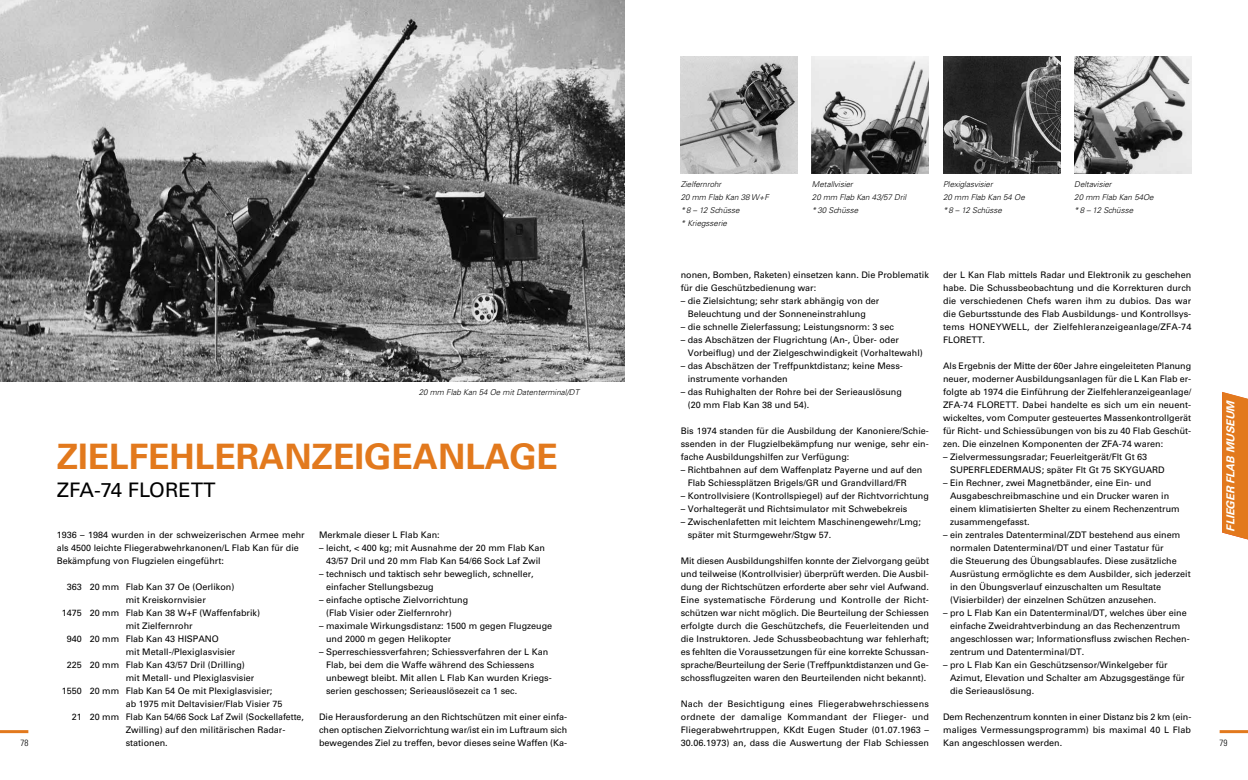
<style>
.page{position:relative;width:1248px;height:780px;background:#fff}
.page>*{position:absolute;margin:0;border:0;box-sizing:border-box;transform-origin:0 0}
.t1{font:700 35px "Univers LT Std";color:#e2791d}
.t2{font:20px "Univers LT Std";color:#000}
.t3{font:italic 700 11px "Univers LT Std";color:#fff}
.t4{font:9px/13px "Univers LT Std";color:#000}
.t5{font:300 condensed 9px "Univers LT Std";color:#000}
.t6{font:italic 300 8px/13px "Univers LT Std";color:#000}
</style>
<div class="page">
<hr style="left:1219px;top:730px;width:28px;height:3px;background:#e2791d">
<div style="left:1222px;top:392px;width:25px;height:148px;background:#e2791d"></div>
<hr style="left:0;top:730px;width:28px;height:3px;background:#e2791d">
<img style="left:0;top:0;width:624px;height:382px">
<img style="left:680px;top:57px;width:117px;height:117px">
<img style="left:811px;top:57px;width:117px;height:117px">
<img style="left:943px;top:57px;width:116px;height:117px">
<img style="left:1074px;top:57px;width:117px;height:117px">
<p class="t5" style="left:20px;top:737px;width:9px">78</p>
<p class="t6" style="left:418px;top:385px;width:162px">20 mm Flab Kan 54 Oe mit Datenterminal/DT</p>
<h1 class="t1" style="left:57px;top:436px;width:503px">ZIELFEHLERANZEIGEANLAGE</h1>
<h2 class="t2" style="left:57px;top:478px;width:160px">ZFA-74 FLORETT</h2>
<p class="t4" style="left:319px;top:528px;width:122px">Merkmale dieser L Flab Kan:</p>
<p class="t4" style="left:319px;top:541px;width:227px;text-align:center">– leicht, &lt; 400 kg; mit Ausnahme der 20 mm Flab Kan<br>43/57 Dril und 20 mm Flab Kan 54/66 Sock Laf Zwil</p>
<p class="t4" style="left:326px;top:567px;width:209px;text-indent:-7px">– technisch und taktisch sehr beweglich, schneller, einfacher Stellungsbezug</p>
<p class="t4" style="left:326px;top:593px;width:144px;text-indent:-7px">– einfache optische Zielvorrichtung (Flab Visier oder Zielfernrohr)</p>
<p class="t4" style="left:326px;top:619px;width:228px;text-indent:-7px">– maximale Wirkungsdistanz: 1500 m gegen Flugzeuge und 2000 m gegen Helikopter</p>
<p class="t4" style="left:326px;top:645px;width:226px;text-indent:-7px">– Sperreschiessverfahren; Schiessverfahren der L Kan Flab, bei dem die Waffe während des Schiessens unbewegt bleibt. Mit allen L Flab Kan wurden Kriegs&shy;serien geschossen; Serieauslösezeit ca 1 sec.</p>
<p class="t4" style="left:319px;top:710px;width:250px;text-align:justify">Die Herausforderung an den Richtschützen mit einer einfa&shy;chen optischen Zielvorrichtung war/ist ein im Luftraum sich bewegendes Ziel zu treffen, bevor dieses seine Waffen (Ka-</p>
<p class="t4" style="left:57px;top:528px;width:249px">1936 – 1984 wurden in der schweizerischen Armee mehr als 4500 leichte Fliegerabwehrkanonen/L Flab Kan für die<br>Bekämpfung von Flugzielen eingeführt:</p>
<p class="t4" style="left:67px;top:580px;width:169px">363 20 mm Flab Kan 37 Oe (Oerlikon)</p>
<p class="t4" style="left:126px;top:593px;width:82px">mit Kreiskornvisier</p>
<p class="t4" style="left:62px;top:606px;width:200px">1475 20 mm Flab Kan 38 W+F (Waffenfabrik)</p>
<p class="t4" style="left:126px;top:619px;width:69px">mit Zielfernrohr</p>
<p class="t4" style="left:67px;top:632px;width:154px">940 20 mm Flab Kan 43 HISPANO</p>
<p class="t4" style="left:126px;top:645px;width:111px">mit Metall-/Plexiglasvisier</p>
<p class="t4" style="left:67px;top:658px;width:180px">225 20 mm Flab Kan 43/57 Dril (Drilling)</p>
<p class="t4" style="left:126px;top:671px;width:130px">mit Metall- und Plexiglasvisier</p>
<p class="t4" style="left:62px;top:684px;width:212px">1550 20 mm Flab Kan 54 Oe mit Plexiglasvisier;</p>
<p class="t4" style="left:126px;top:697px;width:158px">ab 1975 mit Deltavisier/Flab Visier 75</p>
<p class="t4" style="left:72px;top:710px;width:234px">21 20 mm Flab Kan 54/66 Sock Laf Zwil (Sockellafette,</p>
<p class="t4" style="left:126px;top:723px;width:160px">Zwilling) auf den militärischen Radar-</p>
<p class="t4" style="left:126px;top:736px;width:44px">stationen.</p>
<p class="t6" style="left:680px;top:177px;width:90px">Zielfernrohr<br>20 mm Flab Kan 38 W+F *8 – 12 Schüsse<br>* Kriegsserie</p>
<p class="t6" style="left:811px;top:177px;width:96px">Metallvisier<br>20 mm Flab Kan 43/57 Dril *30 Schüsse</p>
<p class="t6" style="left:943px;top:177px;width:83px">Plexiglasvisier<br>20 mm Flab Kan 54 Oe *8 – 12 Schüsse</p>
<p class="t6" style="left:1074px;top:177px;width:81px">Deltavisier<br>20 mm Flab Kan 54Oe *8 – 12 Schüsse</p>
<p class="t4" style="left:680px;top:268px;width:250px">nonen, Bomben, Raketen) einsetzen kann. Die Problematik für die Geschützbedienung war:</p>
<p class="t4" style="left:687px;top:294px;width:193px;text-indent:-7px">– die Zielsichtung; sehr stark abhängig von der<br>Beleuchtung und der Sonneneinstrahlung</p>
<p class="t4" style="left:680px;top:320px;width:215px">– die schnelle Zielerfassung; Leistungsnorm: 3 sec</p>
<p class="t4" style="left:687px;top:333px;width:237px;text-indent:-7px">– das Abschätzen der Flugrichtung (An-, Über- oder<br>Vorbeiflug) und der Zielgeschwindigkeit (Vorhaltewahl)</p>
<p class="t4" style="left:687px;top:359px;width:216px;text-indent:-7px">– das Abschätzen der Treffpunktdistanz; keine Mess&shy;instrumente vorhanden</p>
<p class="t4" style="left:687px;top:385px;width:216px;text-indent:-7px">– das Ruhighalten der Rohre bei der Serieauslösung (20 mm Flab Kan 38 und 54).</p>
<p class="t4" style="left:680px;top:424px;width:250px;text-align:justify">Bis 1974 standen für die Ausbildung der Kanoniere/Schie&shy;ssenden in der Flugzielbekämpfung nur wenige, sehr ein&shy;fache Ausbildungshilfen zur Verfügung:</p>
<p class="t4" style="left:687px;top:463px;width:236px;text-indent:-7px">– Richtbahnen auf dem Waffenplatz Payerne und auf den<br>Flab Schiessplätzen Brigels/GR und Grandvillard/FR</p>
<p class="t4" style="left:680px;top:489px;width:250px">– Kontrollvisiere (Kontrollspiegel) auf der Richtvorrichtung</p>
<p class="t4" style="left:680px;top:502px;width:228px">– Vorhaltegerät und Richtsimulator mit Schwebekreis</p>
<p class="t4" style="left:687px;top:515px;width:235px;text-indent:-7px">– Zwischenlafetten mit leichtem Maschinengewehr/Lmg; später mit Sturmgewehr/Stgw 57.</p>
<p class="t4" style="left:680px;top:554px;width:250px;text-align:justify">Mit diesen Ausbildungshilfen konnte der Zielvorgang geübt und teilweise (Kontrollvisier) überprüft werden. Die Ausbil&shy;dung der Richtschützen erforderte aber sehr viel Aufwand.<br>Eine systematische Förderung und Kontrolle der Richt&shy;schützen war nicht möglich. Die Beurteilung der Schiessen erfolgte durch die Geschützchefs, die Feuerleitenden und die Instruktoren. Jede Schussbeobachtung war fehlerhaft; es fehlten die Voraussetzungen für eine korrekte Schussan&shy;sprache/Beurteilung der Serie (Treffpunktdistanzen und Ge&shy;schossflugzeiten waren den Beurteilenden nicht bekannt).</p>
<p class="t4" style="left:680px;top:697px;width:250px;text-align:justify">Nach der Besichtigung eines Fliegerabwehrschiessens ordnete der damalige Kommandant der Flieger- und Fliegerabwehrtruppen, KKdt Eugen Studer (01.07.1963 – 30.06.1973) an, dass die Auswertung der Flab Schiessen</p>
<p class="t4" style="left:943px;top:268px;width:250px;text-align:justify">der L Kan Flab mittels Radar und Elektronik zu geschehen habe. Die Schussbeobachtung und die Korrekturen durch die verschiedenen Chefs waren ihm zu dubios. Das war die Geburtsstunde des Flab Ausbildungs- und Kontrollsys&shy;tems HONEYWELL, der Zielfehleranzeigeanlage/ZFA-74<br>FLORETT.</p>
<p class="t4" style="left:943px;top:359px;width:250px;text-align:justify">Als Ergebnis der Mitte der 60er Jahre eingeleiteten Planung neuer, moderner Ausbildungsanlagen für die L Kan Flab er&shy;folgte ab 1974 die Einführung der Zielfehleranzeigeanlage/ ZFA-74 FLORETT. Dabei handelte es sich um ein neuent&shy;wickeltes, vom Computer gesteuertes Massenkontrollgerät für Richt- und Schiessübungen von bis zu 40 Flab Geschüt&shy;zen. Die einzelnen Komponenten der ZFA-74 waren:</p>
<p class="t4" style="left:950px;top:450px;width:216px;text-indent:-7px">– Zielvermessungsradar; Feuerleitgerät/Flt Gt 63<br>SUPERFLEDERMAUS; später Flt Gt 75 SKYGUARD</p>
<p class="t4" style="left:950px;top:476px;width:231px;text-indent:-7px">– Ein Rechner, zwei Magnetbänder, eine Ein- und Ausgabeschreibmaschine und ein Drucker waren in einem klimatisierten Shelter zu einem Rechenzentrum zusammengefasst.</p>
<p class="t4" style="left:950px;top:528px;width:242px;text-indent:-7px">– ein zentrales Datenterminal/ZDT bestehend aus einem normalen Datenterminal/DT und einer Tastatur für<br>die Steuerung des Übungsablaufes. Diese zusätzliche Ausrüstung ermöglichte es dem Ausbilder, sich jederzeit in den Übungsverlauf einzuschalten um Resultate (Visierbilder) der einzelnen Schützen anzusehen.</p>
<p class="t4" style="left:950px;top:606px;width:241px;text-indent:-7px">– pro L Flab Kan ein Datenterminal/DT, welches über eine einfache Zweidrahtverbindung an das Rechenzentrum angeschlossen war; Informationsfluss zwischen Rechen&shy;zentrum und Datenterminal/DT.</p>
<p class="t4" style="left:950px;top:658px;width:236px;text-indent:-7px">– pro L Flab Kan ein Geschützsensor/Winkelgeber für<br>Azimut, Elevation und Schalter am Abzugsgestänge für die Serieauslösung.</p>
<p class="t4" style="left:943px;top:710px;width:250px;text-align:justify">Dem Rechenzentrum konnten in einer Distanz bis 2 km (ein&shy;maliges Vermessungsprogramm) bis maximal 40 L Flab Kan angeschlossen werden.</p>
<p class="t3" style="left:1223px;top:531px;width:135px;rotate:-90deg">FLIEGER FLAB MUSEUM</p>
<p class="t3" style="left:1223px;top:517px;width:109px;rotate:-90deg">AIR FORCE CENT R</p>
<p class="t5" style="left:1219px;top:737px;width:9px">79</p>
</div>
